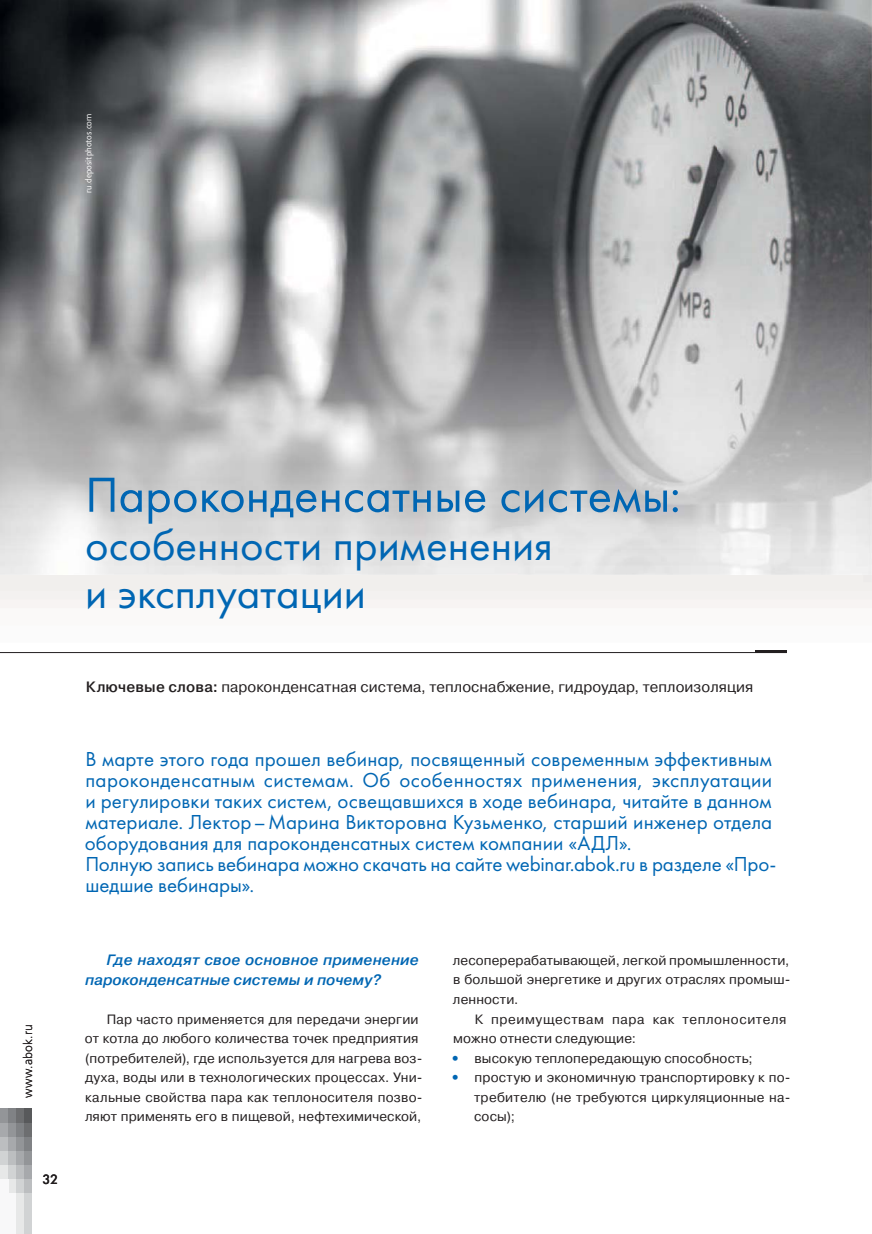
<style>
.page{position:relative;width:872px;height:1234px;background:#fff}
.page>*{position:absolute;margin:0;border:0;box-sizing:border-box;transform-origin:0 0}
.t1{font:51px "Futura";color:#0066b3}
.t2{font:45px/48px "Futura";color:#0066b3}
.t3{font:21px/21px "Futura";letter-spacing:.005em;color:#0066b3}
.t4{font:15px "Pragmatica";letter-spacing:.005em;color:#231f20}
.t5{font:italic 500 15px/19.5px "Pragmatica";letter-spacing:.005em;color:#0066b3}
.t6{font:13.5px/19.5px "Pragmatica";letter-spacing:.015em;color:#231f20}
.t7{font:13.5px "Pragmatica";letter-spacing:.04em;color:#231f20}
.t8{font:13.5px "Futura Futuris";color:#231f20}
.t9{font:300 12px "Free Set";letter-spacing:.015em;color:#231f20}
.t10{font:300 9px "Bliss Pro";color:#fff}
.s1{font-weight:500}
</style>
<div class="page">
<div style="left:0;top:1108px;width:9px;height:14px;background:#939598"></div>
<div style="left:0;top:1122px;width:9px;height:14px;background:#a7a9ac"></div>
<div style="left:0;top:1136px;width:9px;height:14px;background:#bcbec0"></div>
<div style="left:0;top:1150px;width:9px;height:15px;background:#d1d3d4"></div>
<div style="left:0;top:1165px;width:9px;height:14px;background:#e7e8e8"></div>
<div style="left:9px;top:1108px;width:7px;height:14px;background:#808285"></div>
<div style="left:9px;top:1122px;width:7px;height:14px;background:#939598"></div>
<div style="left:9px;top:1136px;width:7px;height:14px;background:#a7a9ac"></div>
<div style="left:9px;top:1150px;width:7px;height:15px;background:#bcbec0"></div>
<div style="left:9px;top:1165px;width:7px;height:14px;background:#d1d3d4"></div>
<div style="left:9px;top:1179px;width:7px;height:14px;background:#e7e8e8"></div>
<div style="left:16px;top:1108px;width:8px;height:14px;background:#6d6e70"></div>
<div style="left:16px;top:1122px;width:8px;height:14px;background:#808285"></div>
<div style="left:16px;top:1136px;width:8px;height:14px;background:#939598"></div>
<div style="left:16px;top:1150px;width:8px;height:15px;background:#a7a9ac"></div>
<div style="left:16px;top:1165px;width:8px;height:14px;background:#bcbec0"></div>
<div style="left:16px;top:1179px;width:8px;height:14px;background:#d1d3d4"></div>
<div style="left:24px;top:1108px;width:8px;height:14px;background:#58595b"></div>
<div style="left:24px;top:1122px;width:8px;height:14px;background:#6d6e70"></div>
<div style="left:24px;top:1136px;width:8px;height:14px;background:#808285"></div>
<div style="left:24px;top:1150px;width:8px;height:15px;background:#939598"></div>
<div style="left:24px;top:1165px;width:8px;height:14px;background:#a7a9ac"></div>
<div style="left:24px;top:1179px;width:8px;height:14px;background:#bcbec0"></div>
<div style="left:0;top:1179px;width:9px;height:54px;background:#f8f8f9"></div>
<div style="left:9px;top:1193px;width:7px;height:40px;background:#f8f8f9"></div>
<div style="left:16px;top:1193px;width:8px;height:40px;background:#e7e8e8"></div>
<div style="left:24px;top:1193px;width:8px;height:40px;background:#d1d3d4"></div>
<img style="left:0;top:574px;width:872px;height:80px">
<img style="left:0;top:0;width:872px;height:574px">
<hr style="left:756px;top:650px;width:31px;height:2px;background:#231f20">
<hr style="left:0;top:652px;width:787px;height:1px;background:#231f20">
<p class="t10" style="left:83px;top:193px;width:80px;rotate:-90deg">ru.depositphotos.com</p>
<p class="t9" style="left:21px;top:1097px;width:75px;rotate:-90deg">www.abok.ru</p>
<p class="t8" style="left:43px;top:1170px;width:17px">32</p>
<h1 class="t1" style="left:85px;top:464px;width:597px">Пароконденсатные системы:</h1>
<h2 class="t2" style="left:85px;top:520px;width:469px">особенности применения и эксплуатации</h2>
<p class="t4" style="left:86px;top:681px;width:669px"><span class="s1">Ключевые слова:</span> пароконденсатная система, теплоснабжение, гидроудар, теплоизоляция</p>
<p class="t3" style="left:85px;top:748px;width:693px">В марте этого года прошел вебинар, посвященный современным эффективным пароконденсатным системам. Об особенностях применения, эксплуатации и регулировки таких систем, освещавшихся в ходе вебинара, читайте в данном материале. Лектор – Марина Викторовна Кузьменко, старший инженер отдела оборудования для пароконденсатных систем компании «АДЛ».<br>Полную запись вебинара можно скачать на сайте webinar.abok.ru в разделе «Про&shy;шедшие вебинары».</p>
<p class="t5" style="left:85px;top:949px;width:335px;text-indent:22px">Где находят свое основное применение пароконденсатные системы и почему?</p>
<p class="t6" style="left:85px;top:1010px;width:339px;text-indent:22px">Пар часто применяется для передачи энергии от котла до любого количества точек предприятия (потребителей), где используется для нагрева воз&shy;духа, воды или в технологических процессах. Уни&shy;кальные свойства пара как теплоносителя позво&shy;ляют применять его в пищевой, нефтехимической,</p>
<p class="t6" style="left:453px;top:952px;width:339px;text-align:justify">лесоперерабатывающей, легкой промышленности, в большой энергетике и других отраслях промыш&shy;ленности.</p>
<p class="t7" style="left:475px;top:1013px;width:313px">К преимуществам пара как теплоносителя</p>
<p class="t6" style="left:453px;top:1030px;width:184px">можно отнести следующие:</p>
<p class="t6" style="left:474px;top:1049px;width:280px">высокую теплопередающую способность;</p>
<p class="t6" style="left:474px;top:1069px;width:317px">простую и экономичную транспортировку к по-</p>
<p class="t6" style="left:474px;top:1088px;width:318px">требителю (не требуются циркуляционные на-</p>
<p class="t6" style="left:474px;top:1108px;width:42px">сосы);</p>
</div>
